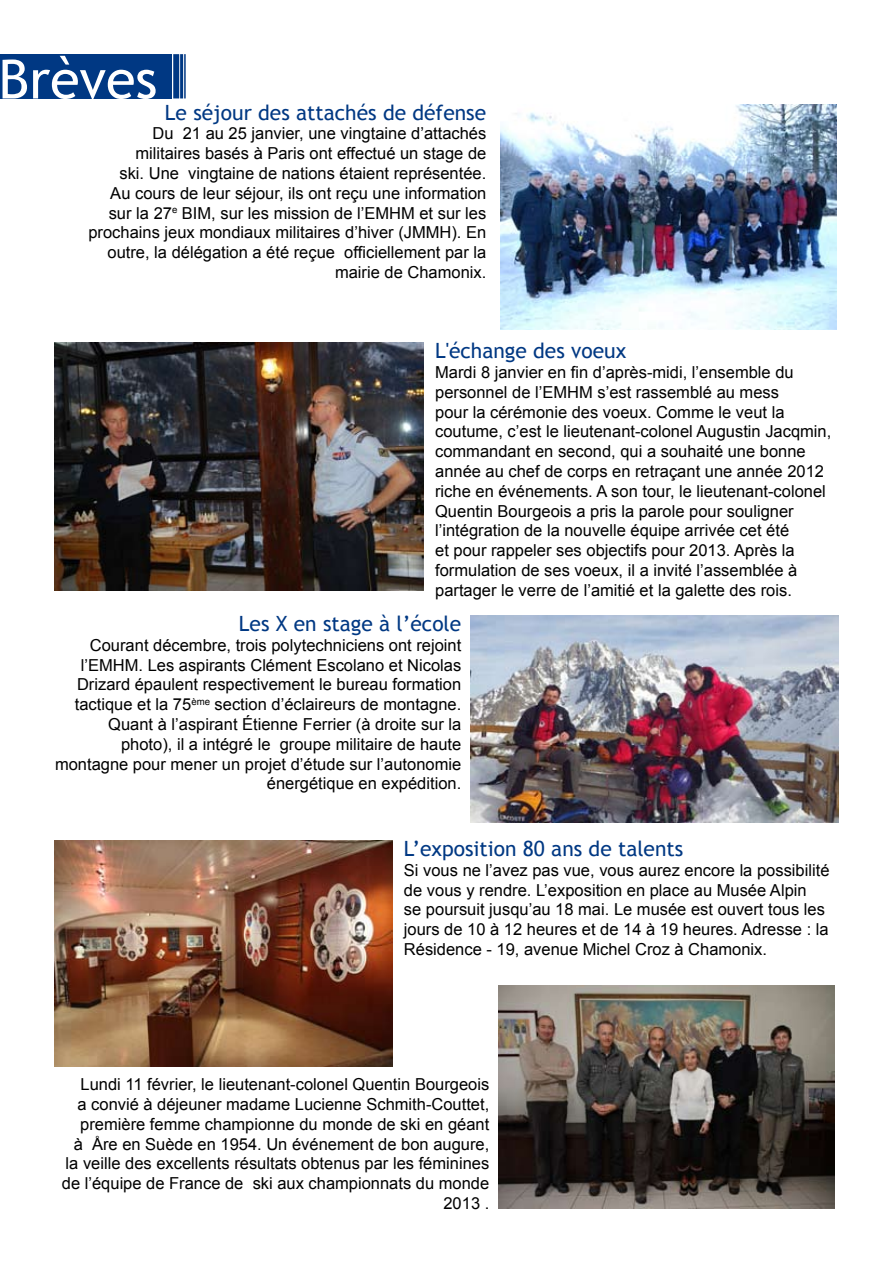
<style>
.page{position:relative;width:893px;height:1263px;background:#fff}
.page>*{position:absolute;margin:0;border:0;box-sizing:border-box;transform-origin:0 0}
.t1{font:54px "Trebuchet MS";color:#fff}
.t2{font:21px "Trebuchet MS";color:#003883}
.t3{font:16.5px/19.8px "Arial";color:#000;text-align:right}
</style>
<div class="page">
<div style="left:0;top:54px;width:171px;height:44px;background:#003883"></div>
<div style="left:173px;top:54px;width:6px;height:44px;background:#003883"></div>
<hr style="left:184px;top:54px;width:2px;height:44px;background:#003883">
<hr style="left:180px;top:54px;width:3px;height:44px;background:#003883">
<img style="left:501px;top:104px;width:336px;height:226px">
<img style="left:471px;top:615px;width:368px;height:207px">
<img style="left:54px;top:343px;width:370px;height:247px">
<img style="left:54px;top:840px;width:339px;height:226px">
<img style="left:499px;top:985px;width:336px;height:224px">
<h1 class="t1" style="left:-1px;top:48px;width:160px">Brèves</h1>
<p class="t2" style="left:165px;top:100px;width:323px">Le séjour des attachés de défense</p>
<p class="t3" style="left:88px;top:124px;width:399px">Du 21 au 25 janvier, une vingtaine d’attachés militaires basés à Paris ont effectué un stage de<br>ski. Une vingtaine de nations étaient représentée.<br>Au cours de leur séjour, ils ont reçu une information sur la 27<sup>e</sup> BIM, sur les mission de l’EMHM et sur les prochains jeux mondiaux militaires d’hiver (JMMH). En outre, la délégation a été reçue officiellement par la mairie de Chamonix.</p>
<p class="t2" style="left:435px;top:338px;width:193px">L'échange des voeux</p>
<p class="t3" style="left:435px;top:362px;width:398px;text-align:left">Mardi 8 janvier en fin d’après-midi, l’ensemble du personnel de l’EMHM s’est rassemblé au mess<br>pour la cérémonie des voeux. Comme le veut la coutume, c’est le lieutenant-colonel Augustin Jacqmin, commandant en second, qui a souhaité une bonne année au chef de corps en retraçant une année 2012 riche en événements. A son tour, le lieutenant-colonel Quentin Bourgeois a pris la parole pour souligner l’intégration de la nouvelle équipe arrivée cet été<br>et pour rappeler ses objectifs pour 2013. Après la formulation de ses voeux, il a invité l’assemblée à partager le verre de l’amitié et la galette des rois.</p>
<p class="t2" style="left:239px;top:611px;width:224px">Les X en stage à l’école</p>
<p class="t3" style="left:55px;top:635px;width:408px">Courant décembre, trois polytechniciens ont rejoint l’EMHM. Les aspirants Clément Escolano et Nicolas Drizard épaulent respectivement le bureau formation tactique et la 75<sup>ème</sup> section d’éclaireurs de montagne.<br>Quant à l’aspirant Étienne Ferrier (à droite sur la photo), il a intégré le groupe militaire de haute montagne pour mener un projet d’étude sur l’autonomie énergétique en expédition.</p>
<p class="t2" style="left:404px;top:836px;width:281px">L’exposition 80 ans de talents</p>
<p class="t3" style="left:404px;top:860px;width:427px;text-align:left">Si vous ne l’avez pas vue, vous aurez encore la possibilité de vous y rendre. L’exposition en place au Musée Alpin<br>se poursuit jusqu’au 18 mai. Le musée est ouvert tous les jours de 10 à 12 heures et de 14 à 19 heures. Adresse : la Résidence - 19, avenue Michel Croz à Chamonix.</p>
<p class="t3" style="left:62px;top:1075px;width:429px">Lundi 11 février, le lieutenant-colonel Quentin Bourgeois<br>a convié à déjeuner madame Lucienne Schmith-Couttet, première femme championne du monde de ski en géant<br>à Åre en Suède en 1954. Un événement de bon augure, la veille des excellents résultats obtenus par les féminines de l’équipe de France de ski aux championnats du monde 2013 .</p>
</div>
